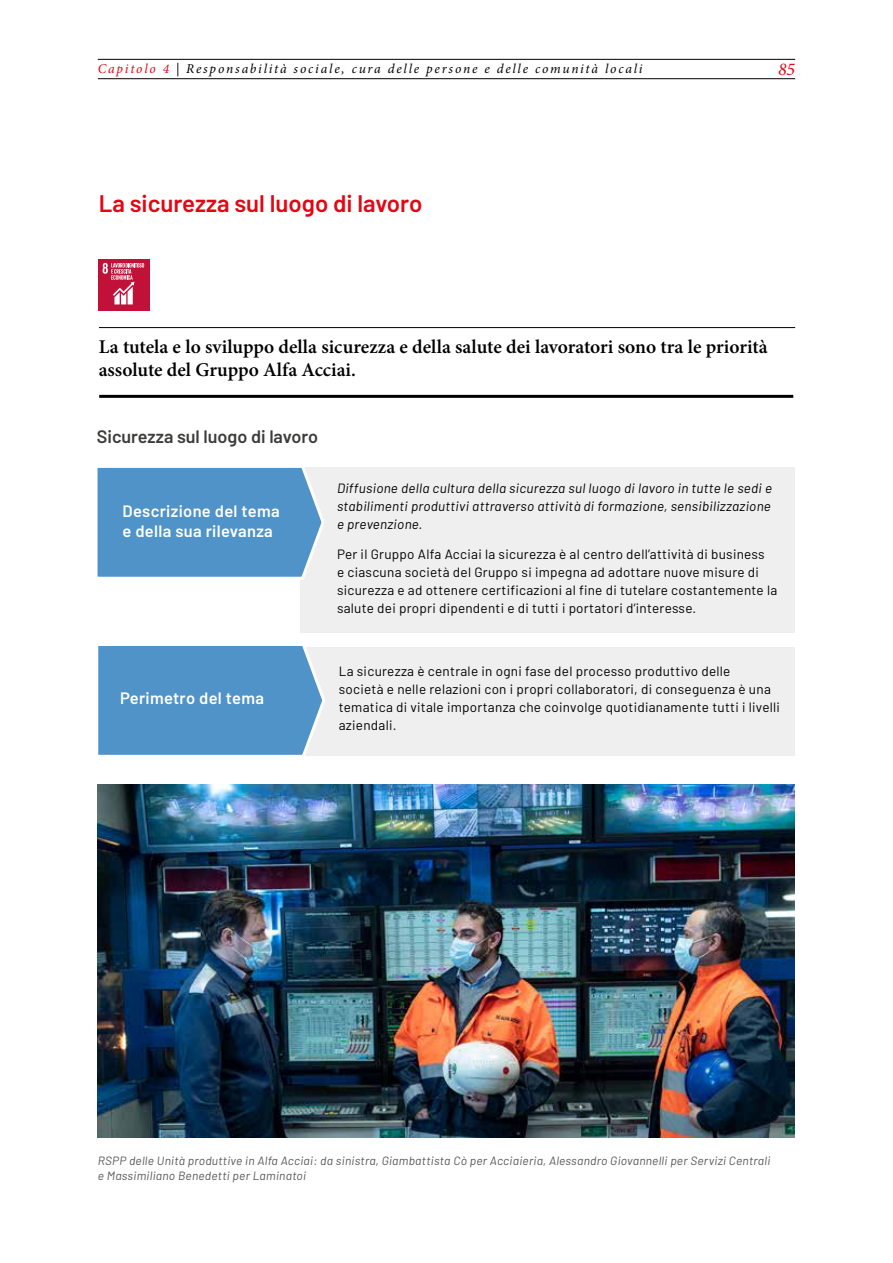
<style>
.page{position:relative;width:893px;height:1263px;background:#fff}
.page>*{position:absolute;margin:0;border:0;box-sizing:border-box;transform-origin:0 0}
.t1{font:600 24px "Barlow";color:#e30613}
.t2{font:600 19.5px/23.4px "Minion Pro";color:#000}
.t3{font:600 18px "Barlow";color:#3c3c3b}
.t4{font:italic 18px "Minion Pro";color:#e30613}
.t5{font:600 16.5px/19.8px "Barlow";letter-spacing:.02em;color:#fff}
.t6{font:13.5px/18px "Barlow";letter-spacing:.02em;color:#000}
.t7{font:italic 13.5px/18px "Barlow";letter-spacing:.02em;color:#000;text-align:justify}
.t8{font:italic 13.5px "Minion Pro";letter-spacing:.135em;color:#000}
.t9{font:italic 12px/14.4px "Barlow";letter-spacing:.02em;color:#575756}
.s1{color:#e30613}
</style>
<div class="page">
<hr style="left:98px;top:78px;width:697px;height:1px;background:#000">
<hr style="left:98px;top:59px;width:697px;height:1px;background:#000">
<hr style="left:99px;top:327px;width:696px;height:1px;background:#000">
<hr style="left:99px;top:395px;width:694px;height:3px;background:#000">
<div style="left:300px;top:467px;width:494px;height:165px;background:#f0eff0"></div>
<div style="left:300px;top:647px;width:495px;height:109px;background:#f0eff0"></div>
<svg style="left:97px;top:467px;width:227px;height:113px;background:#5e9ccc"></svg>
<svg style="left:98px;top:646px;width:227px;height:110px;background:#5a99cb"></svg>
<div style="left:98px;top:259px;width:52px;height:52px;background:#c11139"></div>
<svg style="left:103px;top:263px;width:41px;height:41px"></svg>
<img style="left:98px;top:784px;width:696px;height:353px">
<p class="t8" style="left:98px;top:59px;width:546px"><span class="s1">Capitolo 4</span> | Responsabilità sociale, cura delle persone e delle comunità locali</p>
<h3 class="t4" style="left:778px;top:56px;width:19px">85</h3>
<h1 class="t1" style="left:99px;top:186px;width:325px">La sicurezza sul luogo di lavoro</h1>
<h2 class="t2" style="left:99px;top:335px;width:670px">La tutela e lo sviluppo della sicurezza e della salute dei lavoratori sono tra le priorità assolute del Gruppo Alfa Acciai.</h2>
<h3 class="t3" style="left:97px;top:423px;width:223px">Sicurezza sul luogo di lavoro</h3>
<p class="t5" style="left:123px;top:500px;width:159px">Descrizione del tema e della sua rilevanza</p>
<p class="t5" style="left:120px;top:687px;width:146px">Perimetro del tema</p>
<p class="t7" style="left:337px;top:478px;width:437px">Diffusione della cultura della sicurezza sul luogo di lavoro in tutte le sedi e stabilimenti produttivi attraverso attività di formazione, sensibilizzazione e prevenzione.</p>
<p class="t6" style="left:337px;top:544px;width:442px">Per il Gruppo Alfa Acciai la sicurezza è al centro dell’attività di business<br>e ciascuna società del Gruppo si impegna ad adottare nuove misure di sicurezza e ad ottenere certificazioni al fine di tutelare costantemente la salute dei propri dipendenti e di tutti i portatori d’interesse.</p>
<p class="t6" style="left:339px;top:661px;width:443px">La sicurezza è centrale in ogni fase del processo produttivo delle<br>società e nelle relazioni con i propri collaboratori, di conseguenza è una tematica di vitale importanza che coinvolge quotidianamente tutti i livelli aziendali.</p>
<p class="t9" style="left:98px;top:1153px;width:674px">RSPP delle Unità produttive in Alfa Acciai: da sinistra, Giambattista Cò per Acciaieria, Alessandro Giovannelli per Servizi Centrali e Massimiliano Benedetti per Laminatoi</p>
</div>
